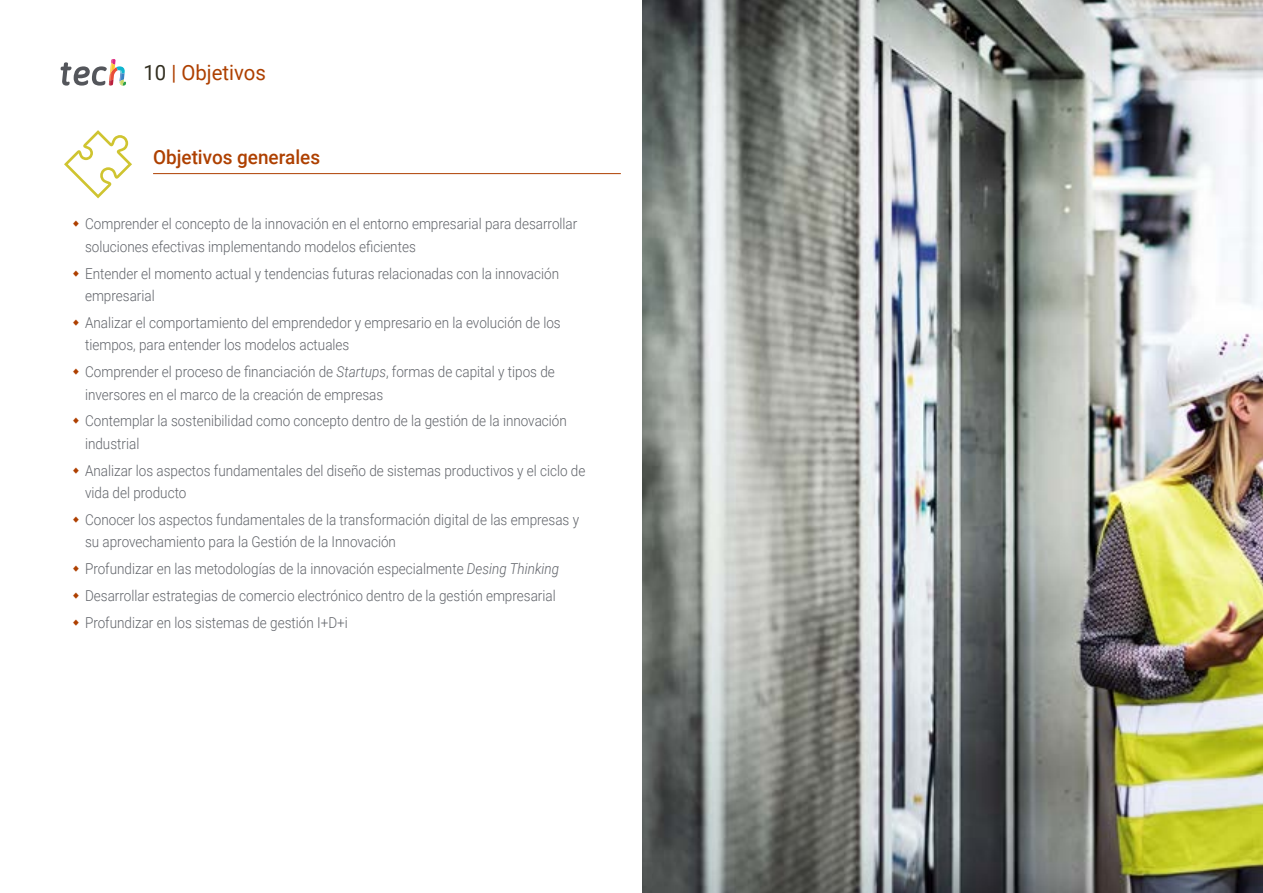
<style>
.page{position:relative;width:1263px;height:893px;background:#fff}
.page>*{position:absolute;margin:0;border:0;box-sizing:border-box;transform-origin:0 0}
.t1{font:21px "Roboto";color:#ae4000}
.t2{font:500 19.5px "Roboto";color:#ae4000}
.t3{font:300 15px/22.5px "Roboto";color:#61646a;scale:.9 1}
.s1{color:#312e20}
.s2{font-style:italic}
</style>
<div class="page">
<hr style="left:153px;top:173px;width:468px;height:1px;background:#ae4000">
<svg style="left:64px;top:130px;width:68px;height:68px"></svg>
<svg style="left:61px;top:59px;width:65px;height:27px"></svg>
<img style="left:642px;top:0;width:621px;height:893px">
<h1 class="t1" style="left:144px;top:57px;width:124px"><span class="s1">10</span> | Objetivos</h1>
<h2 class="t2" style="left:153px;top:144px;width:169px">Objetivos generales</h2>
<p class="t3" style="left:85px;top:212px;width:549px">Comprender el concepto de la innovación en el entorno empresarial para desarrollar soluciones efectivas implementando modelos eficientes</p>
<p class="t3" style="left:85px;top:262px;width:528px">Entender el momento actual y tendencias futuras relacionadas con la innovación empresarial</p>
<p class="t3" style="left:85px;top:311px;width:530px">Analizar el comportamiento del emprendedor y empresario en la evolución de los tiempos, para entender los modelos actuales</p>
<p class="t3" style="left:85px;top:360px;width:523px">Comprender el proceso de financiación de <span class="s2">Startups</span>, formas de capital y tipos de inversores en el marco de la creación de empresas</p>
<p class="t3" style="left:85px;top:409px;width:537px">Contemplar la sostenibilidad como concepto dentro de la gestión de la innovación industrial</p>
<p class="t3" style="left:85px;top:458px;width:557px">Analizar los aspectos fundamentales del diseño de sistemas productivos y el ciclo de vida del producto</p>
<p class="t3" style="left:85px;top:508px;width:550px">Conocer los aspectos fundamentales de la transformación digital de las empresas y su aprovechamiento para la Gestión de la Innovación</p>
<p class="t3" style="left:85px;top:555px;width:528px;line-height:26.7px">Profundizar en las metodologías de la innovación especialmente <span class="s2">Desing Thinking<br></span>Desarrollar estrategias de comercio electrónico dentro de la gestión empresarial<br>Profundizar en los sistemas de gestión I+D+i</p>
</div>
